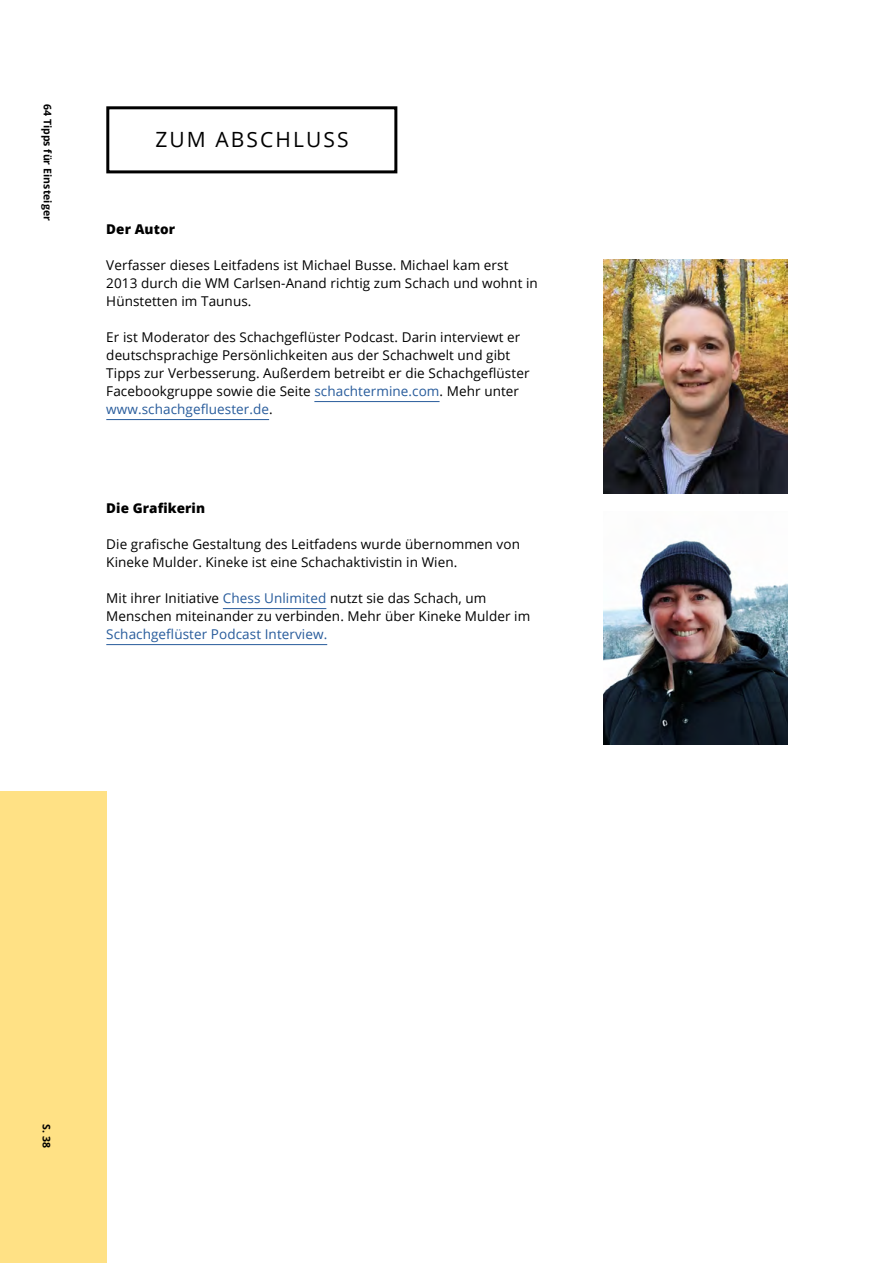
<style>
.page{position:relative;width:893px;height:1263px;background:#fff}
.page>*{position:absolute;margin:0;border:0;box-sizing:border-box;transform-origin:0 0}
.t1{font:21px "Open Sans";letter-spacing:.1em;color:#000}
.t2{font:13.5px/18px "Open Sans";letter-spacing:.005em;color:#000}
.t3{font:13.5px "Open Sans";letter-spacing:.005em;color:#275b9b}
.t4{font:800 13.5px "Open Sans";letter-spacing:.005em;color:#000}
.t5{font:700 10.5px "Open Sans";letter-spacing:.005em;color:#000}
.s1{color:#275b9b}
</style>
<div class="page">
<div style="left:0;top:792px;width:106px;height:471px;background:#ffe185"></div>
<div style="left:106px;top:106px;width:291px;height:67px;border:3px solid #000"></div>
<hr style="left:314px;top:401px;width:126px;height:1px;background:#275b9b">
<hr style="left:106px;top:419px;width:163px;height:1px;background:#275b9b">
<img style="left:603px;top:260px;width:184px;height:233px">
<img style="left:603px;top:540px;width:184px;height:205px">
<hr style="left:223px;top:608px;width:103px;height:1px;background:#275b9b">
<hr style="left:106px;top:644px;width:221px;height:1px;background:#275b9b">
<p class="t5" style="left:55px;top:104px;width:119px;rotate:90deg">64 Tipps für Einsteiger</p>
<h1 class="t1" style="left:155px;top:125px;width:195px">ZUM ABSCHLUSS</h1>
<p class="t4" style="left:106px;top:219px;width:70px">Der Autor</p>
<p class="t2" style="left:106px;top:256px;width:433px">Verfasser dieses Leitfadens ist Michael Busse. Michael kam erst<br>2013 durch die WM Carlsen-Anand richtig zum Schach und wohnt in<br>Hünstetten im Taunus.</p>
<p class="t2" style="left:106px;top:328px;width:425px">Er ist Moderator des Schachgeflüster Podcast. Darin interviewt er deutschsprachige Persönlichkeiten aus der Schachwelt und gibt Tipps zur Verbesserung. Außerdem betreibt er die Schachgeflüster Facebookgruppe sowie die Seite <span class="s1">schachtermine.com</span>. Mehr unter <span class="s1">www.schachgefluester.de</span>.</p>
<p class="t4" style="left:106px;top:498px;width:100px">Die Grafikerin</p>
<p class="t2" style="left:106px;top:535px;width:415px">Die grafische Gestaltung des Leitfadens wurde übernommen von<br>Kineke Mulder. Kineke ist eine Schachaktivistin in Wien.</p>
<p class="t2" style="left:106px;top:589px;width:425px">Mit ihrer Initiative <span class="s1">Chess Unlimited</span> nutzt sie das Schach, um<br>Menschen miteinander zu verbinden. Mehr über Kineke Mulder im</p>
<p class="t3" style="left:106px;top:625px;width:222px">Schachgeflüster Podcast Interview.</p>
<p class="t5" style="left:54px;top:1124px;width:25px;rotate:90deg">S. 38</p>
</div>
